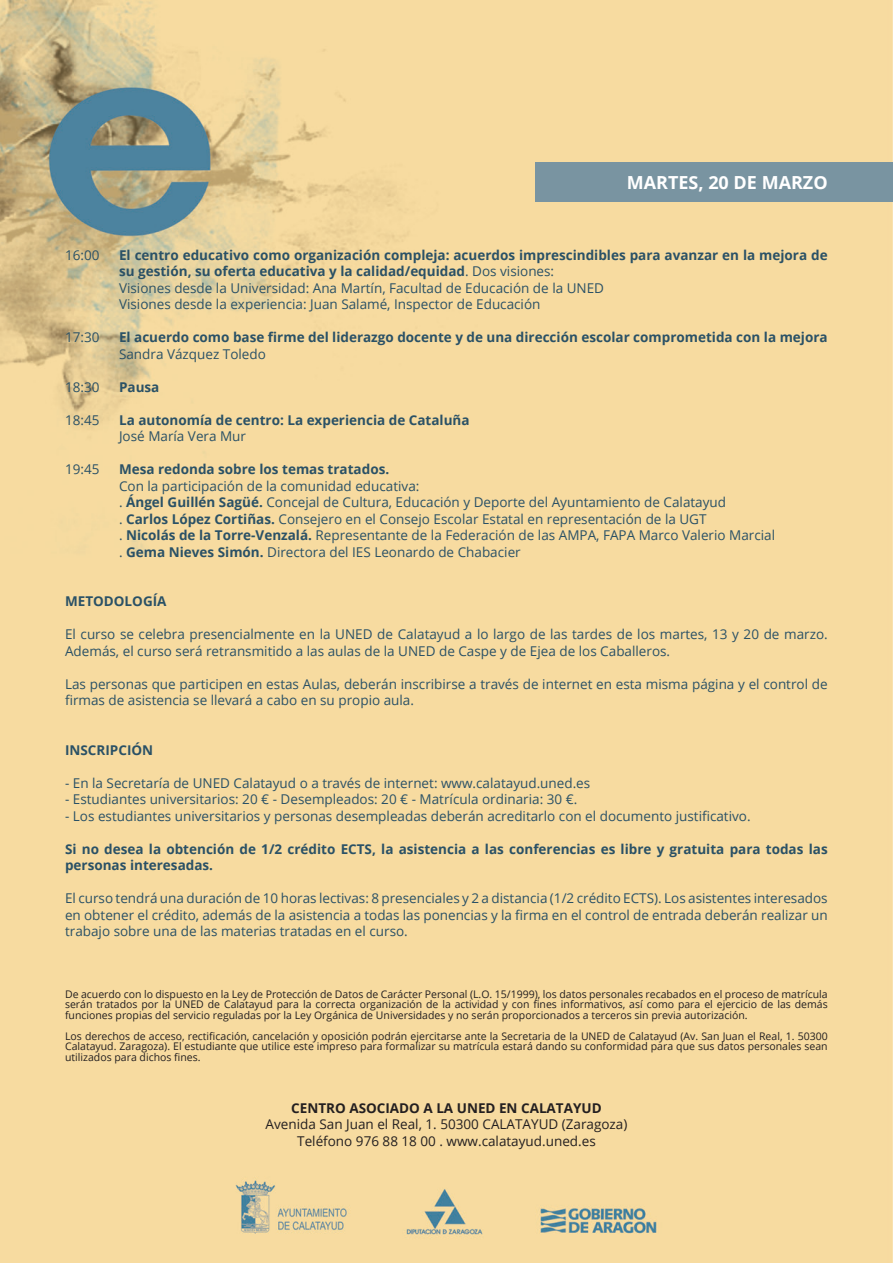
<style>
.page{position:relative;width:893px;height:1263px;background:#fff}
.page>*{position:absolute;margin:0;border:0;box-sizing:border-box;transform-origin:0 0}
.t1{font:700 18px "Open Sans";color:#fff}
.t2{font:13.5px/16.5px "Open Sans";color:#2a5166}
.t3{font:700 13.5px/16.5px "Open Sans";color:#2a5166}
.t4{font:13.5px/16.5px "Open Sans";color:#231f20;text-align:center}
.t5{font:700 13.5px "Open Sans";color:#231f20}
.t6{font:10.5px/10.5px "Open Sans";color:#231f20;text-align:justify}
.s1{font-weight:700}
</style>
<div class="page">
<img style="left:0;top:0;width:893px;height:1263px">
<div style="left:536px;top:163px;width:357px;height:39px;background:#7994a1"></div>
<h1 class="t1" style="left:627px;top:170px;width:202px">MARTES, 20 DE MARZO</h1>
<p class="t2" style="left:65px;top:246px;width:36px">16:00</p>
<p class="t2" style="left:119px;top:246px;width:710px"><span class="s1">El centro educativo como organización compleja: acuerdos imprescindibles para avanzar en la mejora de su gestión, su oferta educativa y la calidad/equidad</span>. Dos visiones:<br>Visiones desde la Universidad: Ana Martín, Facultad de Educación de la UNED<br>Visiones desde la experiencia: Juan Salamé, Inspector de Educación</p>
<p class="t2" style="left:65px;top:329px;width:36px">17:30</p>
<p class="t3" style="left:119px;top:329px;width:710px">El acuerdo como base firme del liderazgo docente y de una dirección escolar comprometida con la mejora</p>
<p class="t2" style="left:119px;top:345px;width:148px">Sandra Vázquez Toledo</p>
<p class="t2" style="left:65px;top:378px;width:36px">18:30</p>
<p class="t3" style="left:119px;top:378px;width:42px">Pausa</p>
<p class="t2" style="left:65px;top:411px;width:36px">18:45</p>
<p class="t3" style="left:119px;top:411px;width:352px">La autonomía de centro: La experiencia de Cataluña</p>
<p class="t2" style="left:119px;top:428px;width:129px">José María Vera Mur</p>
<p class="t2" style="left:65px;top:461px;width:36px">19:45</p>
<p class="t3" style="left:119px;top:461px;width:272px">Mesa redonda sobre los temas tratados.</p>
<p class="t2" style="left:119px;top:477px;width:658px">Con la participación de la comunidad educativa:<br>. <span class="s1">Ángel Guillén Sagüé.</span> Concejal de Cultura, Educación y Deporte del Ayuntamiento de Calatayud<br>. <span class="s1">Carlos López Cortiñas.</span> Consejero en el Consejo Escolar Estatal en representación de la UGT<br>. <span class="s1">Nicolás de la Torre-Venzalá.</span> Representante de la Federación de las AMPA, FAPA Marco Valerio Marcial . <span class="s1">Gema Nieves Simón.</span> Directora del IES Leonardo de Chabacier</p>
<p class="t3" style="left:65px;top:593px;width:103px">METODOLOGÍA</p>
<p class="t2" style="left:65px;top:626px;width:764px">El curso se celebra presencialmente en la UNED de Calatayud a lo largo de las tardes de los martes, 13 y 20 de marzo.<br>Además, el curso será retransmitido a las aulas de la UNED de Caspe y de Ejea de los Caballeros.</p>
<p class="t2" style="left:65px;top:675px;width:764px">Las personas que participen en estas Aulas, deberán inscribirse a través de internet en esta misma página y el control de firmas de asistencia se llevará a cabo en su propio aula.</p>
<p class="t3" style="left:65px;top:741px;width:90px">INSCRIPCIÓN</p>
<p class="t2" style="left:65px;top:774px;width:527px">- En la Secretaría de UNED Calatayud o a través de internet: www.calatayud.uned.es</p>
<p class="t2" style="left:65px;top:791px;width:514px">- Estudiantes universitarios: 20 € - Desempleados: 20 € - Matrícula ordinaria: 30 €.</p>
<p class="t2" style="left:65px;top:807px;width:687px">- Los estudiantes universitarios y personas desempleadas deberán acreditarlo con el documento justificativo.</p>
<p class="t3" style="left:65px;top:840px;width:764px">Si no desea la obtención de 1/2 crédito ECTS, la asistencia a las conferencias es libre y gratuita para todas las personas interesadas.</p>
<p class="t2" style="left:65px;top:890px;width:764px;text-align:justify">El curso tendrá una duración de 10 horas lectivas: 8 presenciales y 2 a distancia (1/2 crédito ECTS). Los asistentes interesados en obtener el crédito, además de la asistencia a todas las ponencias y la firma en el control de entrada deberán realizar un trabajo sobre una de las materias tratadas en el curso.</p>
<p class="t6" style="left:65px;top:988px;width:764px">De acuerdo con lo dispuesto en la Ley de Protección de Datos de Carácter Personal (L.O. 15/1999), los datos personales recabados en el proceso de matrícula serán tratados por la UNED de Calatayud para la correcta organización de la actividad y con fines informativos, así como para el ejercicio de las demás funciones propias del servicio reguladas por la Ley Orgánica de Universidades y no serán proporcionados a terceros sin previa autorización.</p>
<p class="t6" style="left:65px;top:1030px;width:764px">Los derechos de acceso, rectificación, cancelación y oposición podrán ejercitarse ante la Secretaria de la UNED de Calatayud (Av. San Juan el Real, 1. 50300<br>Calatayud. Zaragoza). El estudiante que utilice este impreso para formalizar su matrícula estará dando su conformidad para que sus datos personales sean utilizados para dichos fines.</p>
<p class="t5" style="left:291px;top:1098px;width:312px">CENTRO ASOCIADO A LA UNED EN CALATAYUD</p>
<p class="t4" style="left:266px;top:1116px;width:363px">Avenida San Juan el Real, 1. 50300 CALATAYUD (Zaragoza)<br>Teléfono 976 88 18 00 . www.calatayud.uned.es</p>
</div>
